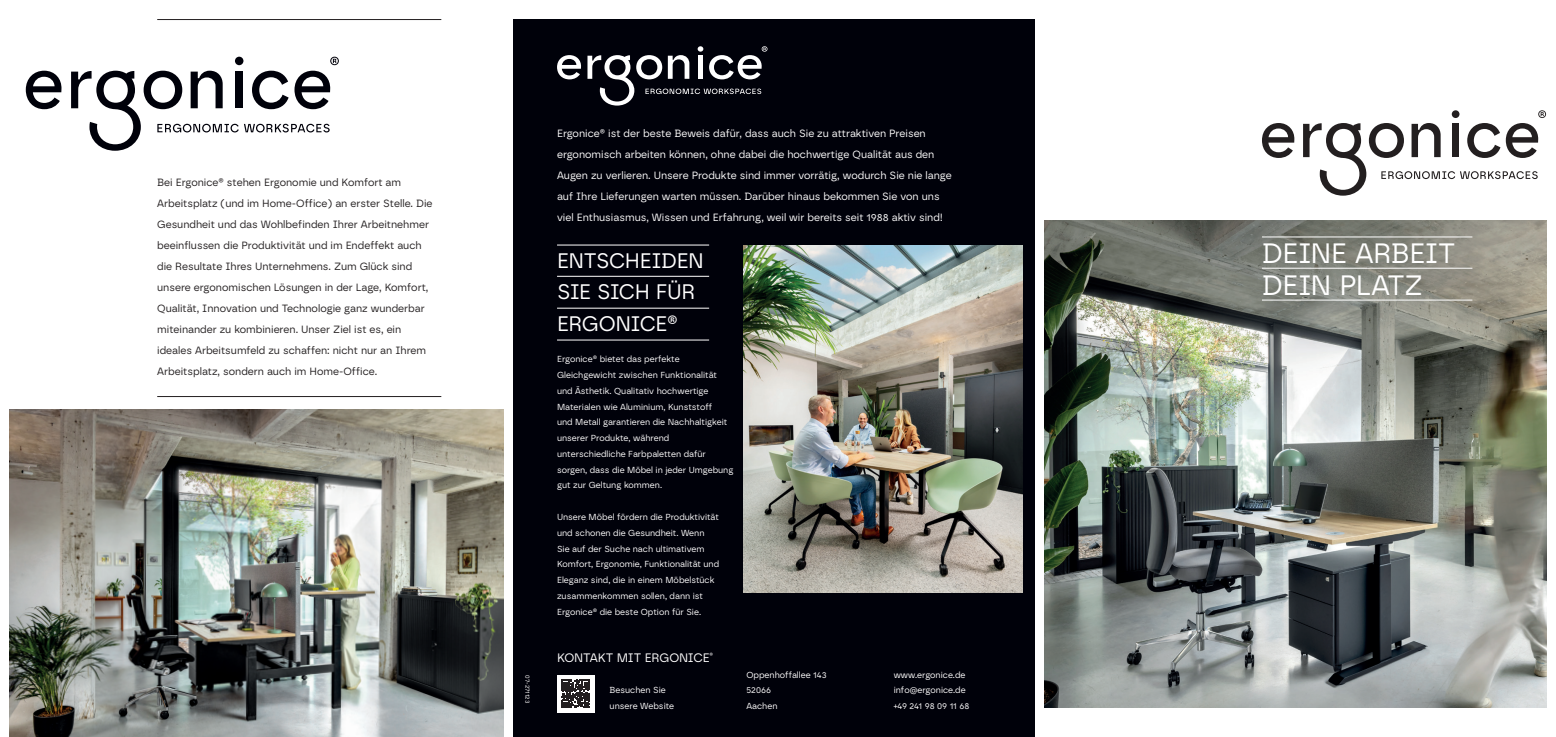
<style>
.page{position:relative;width:1556px;height:737px;background:#fff}
.page>*{position:absolute;margin:0;border:0;box-sizing:border-box;transform-origin:0 0}
.t1{font:28px "Borna";letter-spacing:-.02em;color:#fff}
.t2{font:21px/31.5px "Borna";letter-spacing:-.02em;color:#fff}
.t3{font:12.25px "Borna";letter-spacing:-.015em;color:#fff}
.t4{font:10.5px/21px "Borna";color:#231f20}
.t5{font:10.5px/21px "Borna";color:#fff}
.t6{font:8.75px/15.8px "Borna";color:#fff}
.t7{font:6.12px "Borna";color:#fff}
</style>
<div class="page">
<img style="left:1044px;top:220px;width:501px;height:487px">
<svg style="left:1262px;top:123px;width:32px;height:35px"></svg>
<svg style="left:1303px;top:110px;width:242px;height:86px"></svg>
<div style="left:513px;top:19px;width:521px;height:718px;background:#00010a"></div>
<svg style="left:557px;top:55px;width:24px;height:24px"></svg>
<svg style="left:587px;top:46px;width:180px;height:60px"></svg>
<hr style="left:557px;top:308px;width:152px;height:1px;background:#fff">
<hr style="left:557px;top:340px;width:152px;height:1px;background:#fff">
<hr style="left:557px;top:276px;width:152px;height:1px;background:#fff">
<hr style="left:557px;top:245px;width:152px;height:1px;background:#fff">
<hr style="left:1261px;top:300px;width:211px;height:1px;background:#fff">
<hr style="left:1261px;top:268px;width:211px;height:1px;background:#fff">
<hr style="left:1261px;top:237px;width:211px;height:1px;background:#fff">
<img style="left:744px;top:245px;width:278px;height:348px">
<div style="left:557px;top:675px;width:37px;height:37px;background:#fff"></div>
<svg style="left:561px;top:679px;width:28px;height:28px"></svg>
<svg style="left:26px;top:71px;width:36px;height:38px"></svg>
<svg style="left:330px;top:57px;width:9px;height:8px"></svg>
<div style="left:235px;top:57px;width:8px;height:8px;background:#00010a;border-radius:50%"></div>
<svg style="left:71px;top:71px;width:259px;height:80px"></svg>
<hr style="left:157px;top:19px;width:284px;height:1px;background:#231f20">
<hr style="left:157px;top:396px;width:284px;height:1px;background:#231f20">
<img style="left:10px;top:410px;width:494px;height:327px">
<p class="t4" style="left:157px;top:172px;width:277px">Bei Ergonice® stehen Ergonomie und Komfort am Arbeitsplatz (und im Home-Office) an erster Stelle. Die Gesundheit und das Wohlbefinden Ihrer Arbeitnehmer beeinflussen die Produktivität und im Endeffekt auch die Resultate Ihres Unternehmens. Zum Glück sind unsere ergonomischen Lösungen in der Lage, Komfort, Qualität, Innovation und Technologie ganz wunderbar miteinander zu kombinieren. Unser Ziel ist es, ein ideales Arbeitsumfeld zu schaffen: nicht nur an Ihrem Arbeitsplatz, sondern auch im Home-Office.</p>
<p class="t7" style="left:531px;top:675px;width:29px;rotate:90deg">07-271123</p>
<p class="t5" style="left:557px;top:123px;width:396px">Ergonice® ist der beste Beweis dafür, dass auch Sie zu attraktiven Preisen ergonomisch arbeiten können, ohne dabei die hochwertige Qualität aus den Augen zu verlieren. Unsere Produkte sind immer vorrätig, wodurch Sie nie lange auf Ihre Lieferungen warten müssen. Darüber hinaus bekommen Sie von uns viel Enthusiasmus, Wissen und Erfahrung, weil wir bereits seit 1988 aktiv sind!</p>
<p class="t2" style="left:557px;top:244px;width:148px">ENTSCHEIDEN<br>SIE SICH FÜR<br>ERGONICE®</p>
<p class="t6" style="left:557px;top:351px;width:178px">Ergonice® bietet das perfekte Gleichgewicht zwischen Funktionalität und Ästhetik. Qualitativ hochwertige Materialen wie Aluminium, Kunststoff<br>und Metall garantieren die Nachhaltigkeit unserer Produkte, während unterschiedliche Farbpaletten dafür sorgen, dass die Möbel in jeder Umgebung gut zur Geltung kommen.</p>
<p class="t6" style="left:557px;top:509px;width:164px">Unsere Möbel fördern die Produktivität und schonen die Gesundheit. Wenn Sie auf der Suche nach ultimativem Komfort, Ergonomie, Funktionalität und Eleganz sind, die in einem Möbelstück zusammenkommen sollen, dann ist Ergonice® die beste Option für Sie.</p>
<p class="t3" style="left:557px;top:650px;width:157px">KONTAKT MIT ERGONICE<sup>®</sup></p>
<p class="t6" style="left:609px;top:682px;width:66px">Besuchen Sie unsere Website</p>
<p class="t6" style="left:746px;top:666px;width:82px">Oppenhoffallee 143<br>52066</p>
<p class="t6" style="left:746px;top:698px;width:33px">Aachen</p>
<p class="t6" style="left:893px;top:666px;width:73px">www.ergonice.de</p>
<p class="t6" style="left:893px;top:682px;width:73px">info@ergonice.de</p>
<p class="t6" style="left:893px;top:698px;width:77px">+49 241 98 09 11 68</p>
<p class="t1" style="left:1261px;top:237px;width:195px">DEINE ARBEIT</p>
<p class="t1" style="left:1261px;top:268px;width:163px">DEIN PLATZ</p>
</div>
